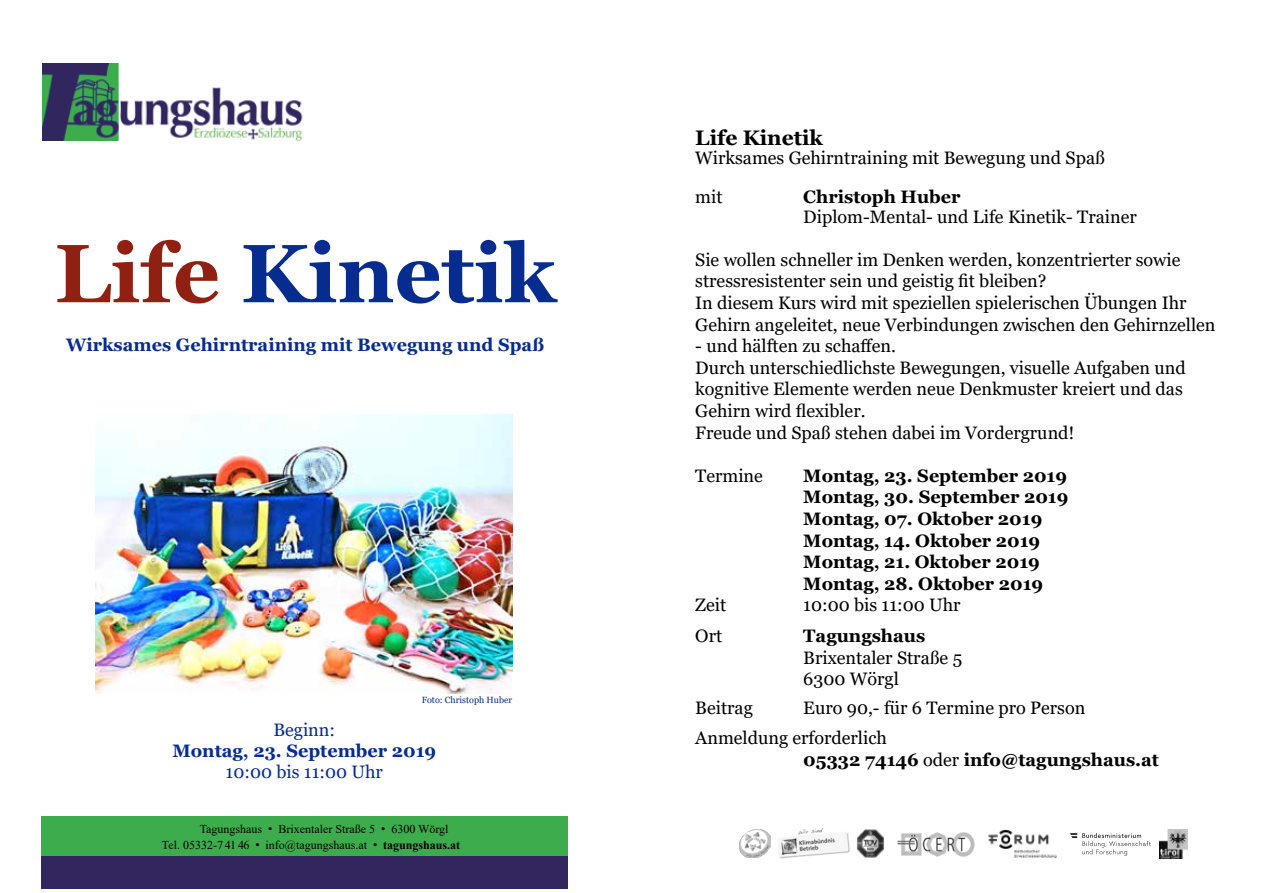
<style>
.page{position:relative;width:1263px;height:893px;background:#fff}
.page>*{position:absolute;margin:0;border:0;box-sizing:border-box;transform-origin:0 0}
.t1{font:700 82.5px "Georgia";color:#062c8f}
.t2{font:700 21px "Georgia";color:#000}
.t3{font:18px/21.6px "Georgia";color:#000}
.t4{font:700 18px/21.6px "Georgia";color:#000}
.t5{font:700 18px "Georgia";color:#062c8f}
.t6{font:18px "Georgia";color:#062c8f}
.t7{font:12px/16.5px "Times New Roman";color:#000}
.t8{font:9px "Georgia";color:#062c8f}
.s1{color:#902012}
.s2{font-family:"Arial"}
.s3{font-weight:700}
.s4{font-weight:400}
</style>
<div class="page">
<img style="left:95px;top:414px;width:417px;height:279px">
<img style="left:43px;top:64px;width:260px;height:76px">
<div style="left:42px;top:856px;width:526px;height:33px;background:#33265f"></div>
<div style="left:42px;top:816px;width:526px;height:40px;background:#3cac4d"></div>
<img style="left:897px;top:832px;width:78px;height:25px">
<img style="left:857px;top:830px;width:28px;height:27px">
<img style="left:988px;top:829px;width:69px;height:29px">
<img style="left:1160px;top:829px;width:28px;height:29px">
<svg style="left:1070px;top:833px;width:81px;height:23px"></svg>
<img style="left:740px;top:830px;width:30px;height:27px">
<img style="left:779px;top:828px;width:71px;height:31px">
<h1 class="t1" style="left:55px;top:221px;width:503px"><span class="s1">Life</span> Kinetik</h1>
<p class="t5" style="left:66px;top:333px;width:480px">Wirksames Gehirntraining mit Bewegung und Spaß</p>
<p class="t8" style="left:422px;top:695px;width:92px">Foto: Christoph Huber</p>
<p class="t6" style="left:273px;top:719px;width:63px">Beginn:</p>
<p class="t5" style="left:172px;top:739px;width:265px">Montag, 23. September 2019</p>
<p class="t6" style="left:226px;top:761px;width:159px">10:00 bis 11:00 Uhr</p>
<p class="t7" style="left:162px;top:820px;width:300px;text-indent:38px">Tagungshaus <span class="s2">•</span> Brixentaler Straße 5 <span class="s2">•</span> 6300 Wörgl<br>Tel. 05332-7 41 46 <span class="s2">•</span> info@tagungshaus.at <span class="s2">•</span> <span class="s3">tagungshaus.at</span></p>
<p class="t2" style="left:695px;top:124px;width:129px">Life Kinetik</p>
<p class="t3" style="left:695px;top:139px;width:411px;line-height:39px">Wirksames Gehirntraining mit Bewegung und Spaß mit</p>
<p class="t4" style="left:803px;top:186px;width:159px">Christoph Huber</p>
<p class="t3" style="left:803px;top:206px;width:335px">Diplom-Mental- und Life Kinetik- Trainer</p>
<p class="t3" style="left:695px;top:249px;width:522px">Sie wollen schneller im Denken werden, konzentrierter sowie stressresistenter sein und geistig fit bleiben?<br>In diesem Kurs wird mit speziellen spielerischen Übungen Ihr Gehirn angeleitet, neue Verbindungen zwischen den Gehirnzellen</p>
<p class="t3" style="left:695px;top:335px;width:492px">- und hälften zu schaffen.<br>Durch unterschiedlichste Bewegungen, visuelle Aufgaben und kognitive Elemente werden neue Denkmuster kreiert und das Gehirn wird flexibler.<br>Freude und Spaß stehen dabei im Vordergrund!</p>
<p class="t3" style="left:695px;top:465px;width:69px">Termine</p>
<p class="t4" style="left:803px;top:465px;width:267px">Montag, 23. September 2019<br>Montag, 30. September 2019<br>Montag, 07. Oktober 2019<br>Montag, 14. Oktober 2019<br>Montag, 21. Oktober 2019<br>Montag, 28. Oktober 2019</p>
<p class="t3" style="left:695px;top:595px;width:33px">Zeit</p>
<p class="t3" style="left:803px;top:595px;width:159px">10:00 bis 11:00 Uhr</p>
<p class="t3" style="left:695px;top:625px;width:28px">Ort</p>
<p class="t4" style="left:803px;top:625px;width:124px">Tagungshaus</p>
<p class="t3" style="left:803px;top:647px;width:160px">Brixentaler Straße 5<br>6300 Wörgl</p>
<p class="t3" style="left:695px;top:697px;width:59px">Beitrag</p>
<p class="t3" style="left:695px;top:692px;width:392px;line-height:30.6px;text-indent:108px">Euro 90,- für 6 Termine pro Person<br>Anmeldung erforderlich</p>
<p class="t4" style="left:803px;top:749px;width:357px">05332 74146 <span class="s4">oder</span> info@tagungshaus.at</p>
</div>
